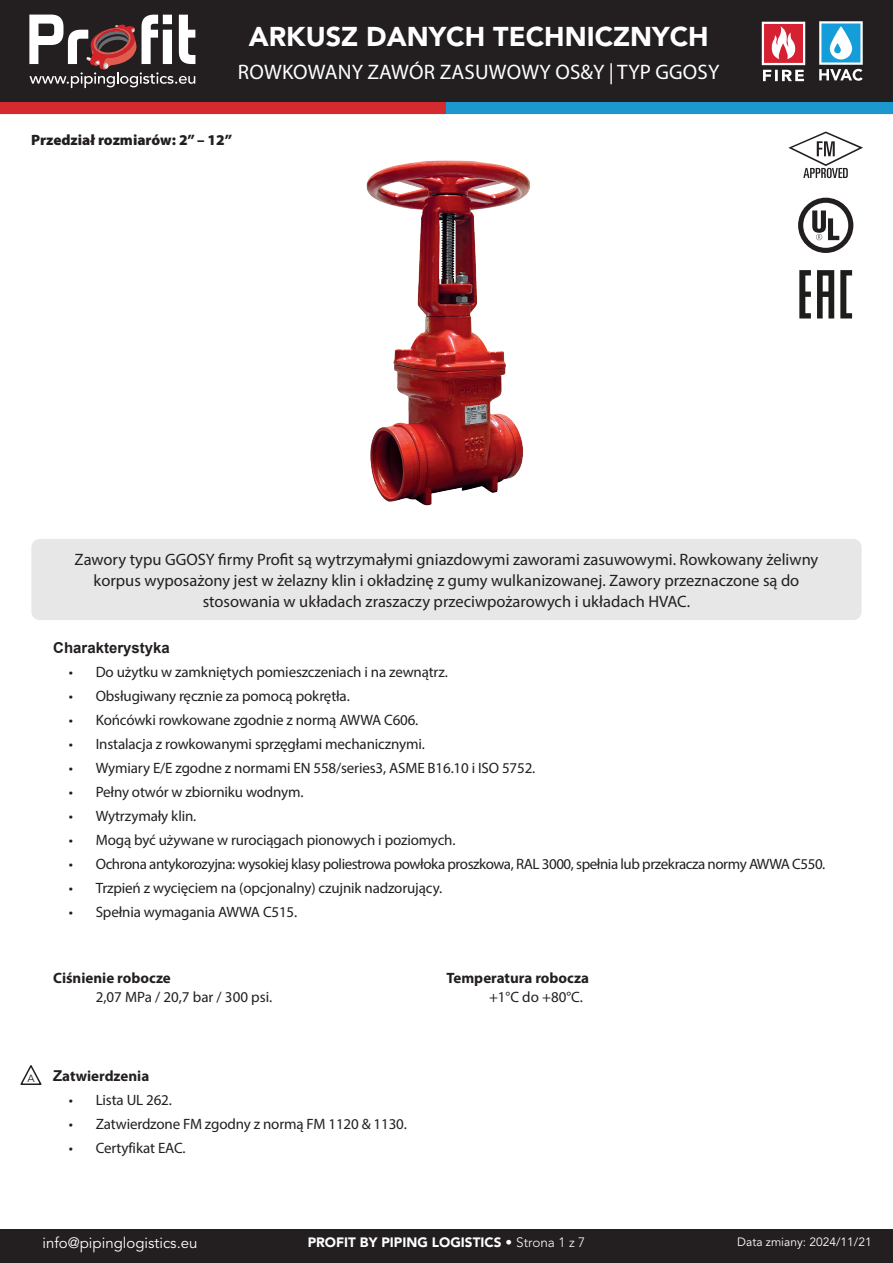
<style>
.page{position:relative;width:893px;height:1263px;background:#fff}
.page>*{position:absolute;margin:0;border:0;box-sizing:border-box;transform-origin:0 0}
.t1{font:900 27px "Avenir LT Std";color:#fff}
.t2{font:21px "Myriad Pro";letter-spacing:.01em;color:#fff}
.Product_description{font:16.5px/21px "Myriad Pro";color:#231f20;text-align:center}
.Lopende_tekst_-_links_inspringen{font:15px "Myriad Pro";letter-spacing:-.01em;color:#231f20}
.Lopende_tekst_-_links_inspringen-2{font:15px "Myriad Pro";letter-spacing:-.03em;color:#231f20}
.Titles{font:700 15px "Myriad Pro";color:#231f20}
.Size_range{font:900 15px "Myriad Pro";color:#231f20}
.t3{font:15px "Avenir LT Std";color:#fff}
.Material_specifications_title{font:700 15px "Arial";color:#231f20}
.t4{font:900 13.5px "Avenir LT Std";color:#fff}
.t5{font:12px "Avenir LT Std";color:#fff}
.Change_icon{font:10.5px "Avenir LT Std";color:#231f20}
.s1{font-family:"Arial"}
.s2{font-weight:300}
</style>
<div class="page">
<div style="left:31px;top:539px;width:831px;height:81px;background:#e7e7e7;border-radius:9px"></div>
<img style="left:366px;top:160px;width:164px;height:346px">
<svg style="left:20px;top:1065px;width:22px;height:20px"></svg>
<svg style="left:788px;top:132px;width:75px;height:46px"></svg>
<svg style="left:798px;top:198px;width:55px;height:55px"></svg>
<svg style="left:799px;top:270px;width:12px;height:48px"></svg>
<svg style="left:840px;top:270px;width:12px;height:48px"></svg>
<svg style="left:817px;top:270px;width:17px;height:48px"></svg>
<div style="left:0;top:1229px;width:893px;height:34px;background:#231f20"></div>
<div style="left:0;top:0;width:893px;height:103px;background:#231f20"></div>
<div style="left:0;top:103px;width:446px;height:11px;background:#d52b2e"></div>
<div style="left:446px;top:103px;width:447px;height:11px;background:#1c98ce"></div>
<svg style="left:29px;top:15px;width:166px;height:73px"></svg>
<svg style="left:762px;top:22px;width:43px;height:59px"></svg>
<svg style="left:819px;top:21px;width:44px;height:60px"></svg>
<h1 class="t1" style="left:249px;top:21px;width:461px">ARKUSZ DANYCH TECHNICZNYCH</h1>
<h2 class="t2" style="left:238px;top:59px;width:483px">ROWKOWANY ZAWÓR ZASUWOWY OS&amp;Y | TYP GGOSY</h2>
<p class="Size_range" style="left:31px;top:129px;width:203px">Przedział rozmiarów: 2” – 12”</p>
<p class="Product_description" style="left:75px;top:548px;width:745px">Zawory typu GGOSY firmy Profit są wytrzymałymi gniazdowymi zaworami zasuwowymi. Rowkowany żeliwny korpus wyposażony jest w żelazny klin i okładzinę z gumy wulkanizowanej. Zawory przeznaczone są do stosowania w układach zraszaczy przeciwpożarowych i układach HVAC.</p>
<p class="Material_specifications_title" style="left:53px;top:637px;width:118px">Charakterystyka</p>
<p class="Lopende_tekst_-_links_inspringen" style="left:69px;top:663px;width:381px">• Do użytku w zamkniętych pomieszczeniach i na zewnątrz.</p>
<p class="Lopende_tekst_-_links_inspringen" style="left:69px;top:687px;width:283px">• Obsługiwany ręcznie za pomocą pokrętła.</p>
<p class="Lopende_tekst_-_links_inspringen" style="left:69px;top:711px;width:351px">• Końcówki rowkowane zgodnie z normą AWWA C606.</p>
<p class="Lopende_tekst_-_links_inspringen" style="left:69px;top:735px;width:358px">• Instalacja z rowkowanymi sprzęgłami mechanicznymi.</p>
<p class="Lopende_tekst_-_links_inspringen" style="left:69px;top:759px;width:468px">• Wymiary E/E zgodne z normami EN 558/series3, ASME B16.10 i ISO 5752.</p>
<p class="Lopende_tekst_-_links_inspringen" style="left:69px;top:783px;width:236px">• Pełny otwór w zbiorniku wodnym.</p>
<p class="Lopende_tekst_-_links_inspringen" style="left:69px;top:807px;width:129px">• Wytrzymały klin.</p>
<p class="Lopende_tekst_-_links_inspringen" style="left:69px;top:831px;width:388px">• Mogą być używane w rurociągach pionowych i poziomych.</p>
<p class="Lopende_tekst_-_links_inspringen-2" style="left:69px;top:855px;width:758px">• Ochrona antykorozyjna: wysokiej klasy poliestrowa powłoka proszkowa, RAL 3000, spełnia lub przekracza normy AWWA C550.</p>
<p class="Lopende_tekst_-_links_inspringen" style="left:69px;top:879px;width:375px">• Trzpień z wycięciem na (opcjonalny) czujnik nadzorujący.</p>
<p class="Lopende_tekst_-_links_inspringen" style="left:69px;top:903px;width:230px">• Spełnia wymagania AWWA C515.</p>
<p class="Titles" style="left:53px;top:968px;width:119px">Ciśnienie robocze</p>
<p class="Lopende_tekst_-_links_inspringen" style="left:96px;top:988px;width:178px">2,07 MPa / 20,7 bar / 300 psi.</p>
<p class="Change_icon" style="left:27px;top:1072px;width:9px">A</p>
<p class="Titles" style="left:53px;top:1066px;width:98px"><span class="s1">Z</span>atwierdzenia</p>
<p class="Lopende_tekst_-_links_inspringen" style="left:69px;top:1091px;width:105px">• Lista UL 262.</p>
<p class="Lopende_tekst_-_links_inspringen" style="left:69px;top:1115px;width:340px">• Zatwierdzone FM zgodny z normą FM 1120 &amp; 1130.</p>
<p class="Lopende_tekst_-_links_inspringen" style="left:69px;top:1139px;width:119px">• Certyfikat EAC.</p>
<p class="Titles" style="left:446px;top:968px;width:144px">Temperatura robocza</p>
<p class="Lopende_tekst_-_links_inspringen" style="left:489px;top:988px;width:96px">+1°C do +80°C.</p>
<p class="t3" style="left:43px;top:1234px;width:157px">info@pipinglogistics.eu</p>
<p class="t4" style="left:308px;top:1234px;width:279px">PROFIT BY PIPING LOGISTICS • <span class="s2">Strona 1 z 7</span></p>
<p class="t5" style="left:737px;top:1235px;width:136px">Data zmiany: 2024/11/21</p>
</div>
